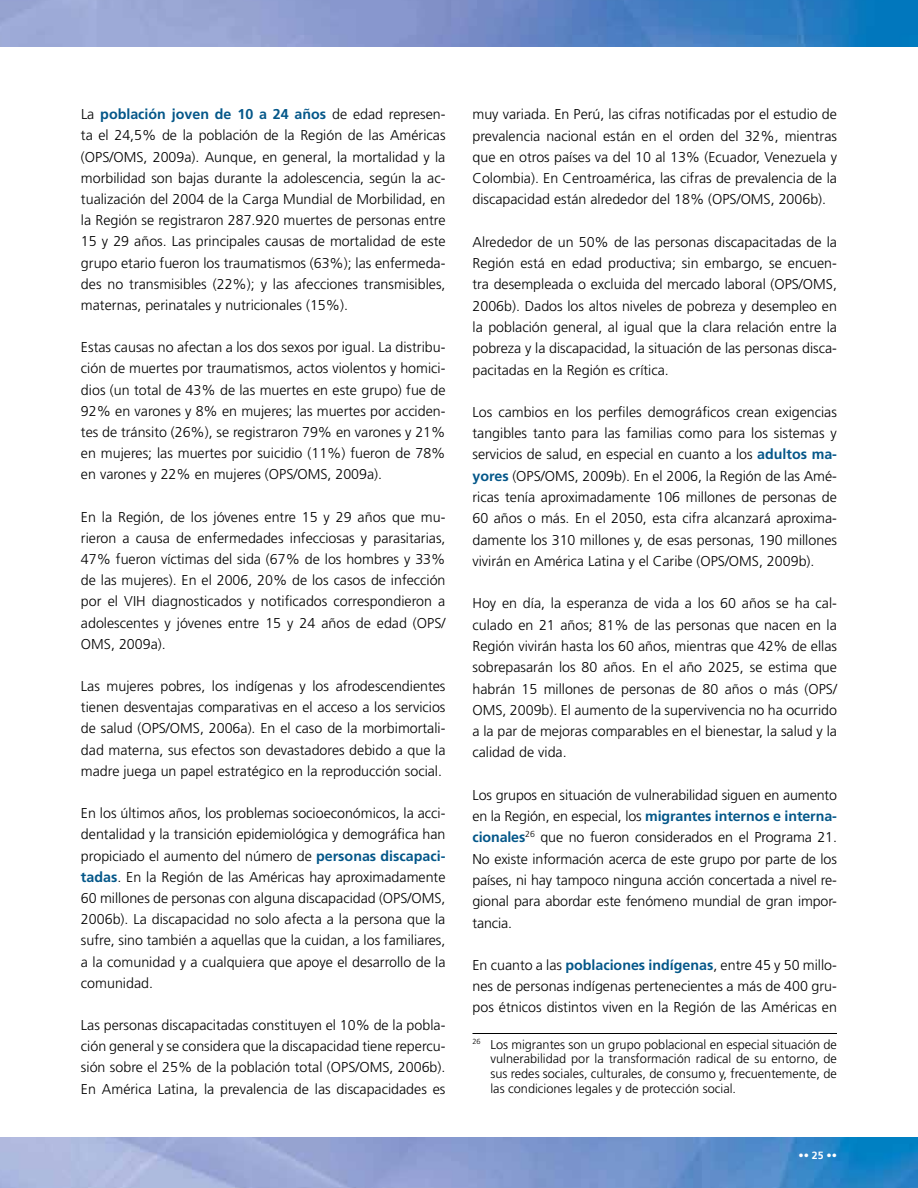
<style>
.page{position:relative;width:918px;height:1188px;background:#fff}
.page>*{position:absolute;margin:0;border:0;box-sizing:border-box;transform-origin:0 0}
.t1{font:300 14.25px/21.1px "Frutiger";color:#000;text-align:justify}
.t2{font:300 12.75px/15px "Frutiger";color:#000;text-align:justify}
.t3{font:700 10.5px "Frutiger";color:#fff}
.s1{font-weight:700;color:#045789}
</style>
<div class="page">
<img style="left:0;top:1138px;width:918px;height:50px">
<img style="left:0;top:0;width:918px;height:47px">
<hr style="left:472px;top:1033px;width:365px;height:1px;background:#000">
<p class="t1" style="left:81px;top:104px;width:366px">La <span class="s1">población joven de 10 a 24 años</span> de edad represen&shy;ta el 24,5% de la población de la Región de las Américas (OPS/OMS, 2009a). Aunque, en general, la mortalidad y la morbilidad son bajas durante la adolescencia, según la ac&shy;tualización del 2004 de la Carga Mundial de Morbilidad, en la Región se registraron 287.920 muertes de personas entre 15 y 29 años. Las principales causas de mortalidad de este grupo etario fueron los traumatismos (63%); las enfermeda&shy;des no transmisibles (22%); y las afecciones transmisibles, maternas, perinatales y nutricionales (15%).</p>
<p class="t1" style="left:81px;top:337px;width:366px">Estas causas no afectan a los dos sexos por igual. La distribu&shy;ción de muertes por traumatismos, actos violentos y homici&shy;dios (un total de 43% de las muertes en este grupo) fue de 92% en varones y 8% en mujeres; las muertes por acciden&shy;tes de tránsito (26%), se registraron 79% en varones y 21% en mujeres; las muertes por suicidio (11%) fueron de 78% en varones y 22% en mujeres (OPS/OMS, 2009a).</p>
<p class="t1" style="left:81px;top:506px;width:366px">En la Región, de los jóvenes entre 15 y 29 años que mu&shy;rieron a causa de enfermedades infecciosas y parasitarias, 47% fueron víctimas del sida (67% de los hombres y 33% de las mujeres). En el 2006, 20% de los casos de infección por el VIH diagnosticados y notificados correspondieron a adolescentes y jóvenes entre 15 y 24 años de edad (OPS/ OMS, 2009a).</p>
<p class="t1" style="left:81px;top:676px;width:366px">Las mujeres pobres, los indígenas y los afrodescendientes tienen desventajas comparativas en el acceso a los servicios de salud (OPS/OMS, 2006a). En el caso de la morbimortali&shy;dad materna, sus efectos son devastadores debido a que la madre juega un papel estratégico en la reproducción social.</p>
<p class="t1" style="left:81px;top:803px;width:366px">En los últimos años, los problemas socioeconómicos, la acci&shy;dentalidad y la transición epidemiológica y demográfica han propiciado el aumento del número de <span class="s1">personas discapaci&shy;tadas</span>. En la Región de las Américas hay aproximadamente 60 millones de personas con alguna discapacidad (OPS/OMS, 2006b). La discapacidad no solo afecta a la persona que la sufre, sino también a aquellas que la cuidan, a los familiares, a la comunidad y a cualquiera que apoye el desarrollo de la comunidad.</p>
<p class="t1" style="left:81px;top:1014px;width:366px">Las personas discapacitadas constituyen el 10% de la pobla&shy;ción general y se considera que la discapacidad tiene repercu&shy;sión sobre el 25% de la población total (OPS/OMS, 2006b).<br>En América Latina, la prevalencia de las discapacidades es</p>
<p class="t1" style="left:473px;top:104px;width:366px">muy variada. En Perú, las cifras notificadas por el estudio de prevalencia nacional están en el orden del 32%, mientras que en otros países va del 10 al 13% (Ecuador, Venezuela y Colombia). En Centroamérica, las cifras de prevalencia de la discapacidad están alrededor del 18% (OPS/OMS, 2006b).</p>
<p class="t1" style="left:473px;top:231px;width:366px">Alrededor de un 50% de las personas discapacitadas de la Región está en edad productiva; sin embargo, se encuen&shy;tra desempleada o excluida del mercado laboral (OPS/OMS, 2006b). Dados los altos niveles de pobreza y desempleo en la población general, al igual que la clara relación entre la pobreza y la discapacidad, la situación de las personas disca&shy;pacitadas en la Región es crítica.</p>
<p class="t1" style="left:473px;top:401px;width:366px">Los cambios en los perfiles demográficos crean exigencias tangibles tanto para las familias como para los sistemas y servicios de salud, en especial en cuanto a los <span class="s1">adultos ma&shy;yores</span> (OPS/OMS, 2009b). En el 2006, la Región de las Amé&shy;ricas tenía aproximadamente 106 millones de personas de 60 años o más. En el 2050, esta cifra alcanzará aproxima&shy;damente los 310 millones y, de esas personas, 190 millones vivirán en América Latina y el Caribe (OPS/OMS, 2009b).</p>
<p class="t1" style="left:473px;top:593px;width:366px">Hoy en día, la esperanza de vida a los 60 años se ha cal&shy;culado en 21 años; 81% de las personas que nacen en la Región vivirán hasta los 60 años, mientras que 42% de ellas sobrepasarán los 80 años. En el año 2025, se estima que habrán 15 millones de personas de 80 años o más (OPS/ OMS, 2009b). El aumento de la supervivencia no ha ocurrido a la par de mejoras comparables en el bienestar, la salud y la calidad de vida.</p>
<p class="t1" style="left:473px;top:784px;width:366px">Los grupos en situación de vulnerabilidad siguen en aumento en la Región, en especial, los <span class="s1">migrantes internos e interna&shy;cionales</span><sup>26</sup> que no fueron considerados en el Programa 21.<br>No existe información acerca de este grupo por parte de los países, ni hay tampoco ninguna acción concertada a nivel re&shy;gional para abordar este fenómeno mundial de gran impor&shy;tancia.</p>
<p class="t1" style="left:473px;top:954px;width:366px">En cuanto a las <span class="s1">poblaciones indígenas</span>, entre 45 y 50 millo&shy;nes de personas indígenas pertenecientes a más de 400 gru&shy;pos étnicos distintos viven en la Región de las Américas en</p>
<p class="t2" style="left:490px;top:1037px;width:348px;text-indent:-18px"><sup>26</sup> Los migrantes son un grupo poblacional en especial situación de vulnerabilidad por la transformación radical de su entorno, de sus redes sociales, culturales, de consumo y, frecuentemente, de las condiciones legales y de protección social.</p>
<p class="t3" style="left:798px;top:1149px;width:40px">•• 25 ••</p>
</div>
